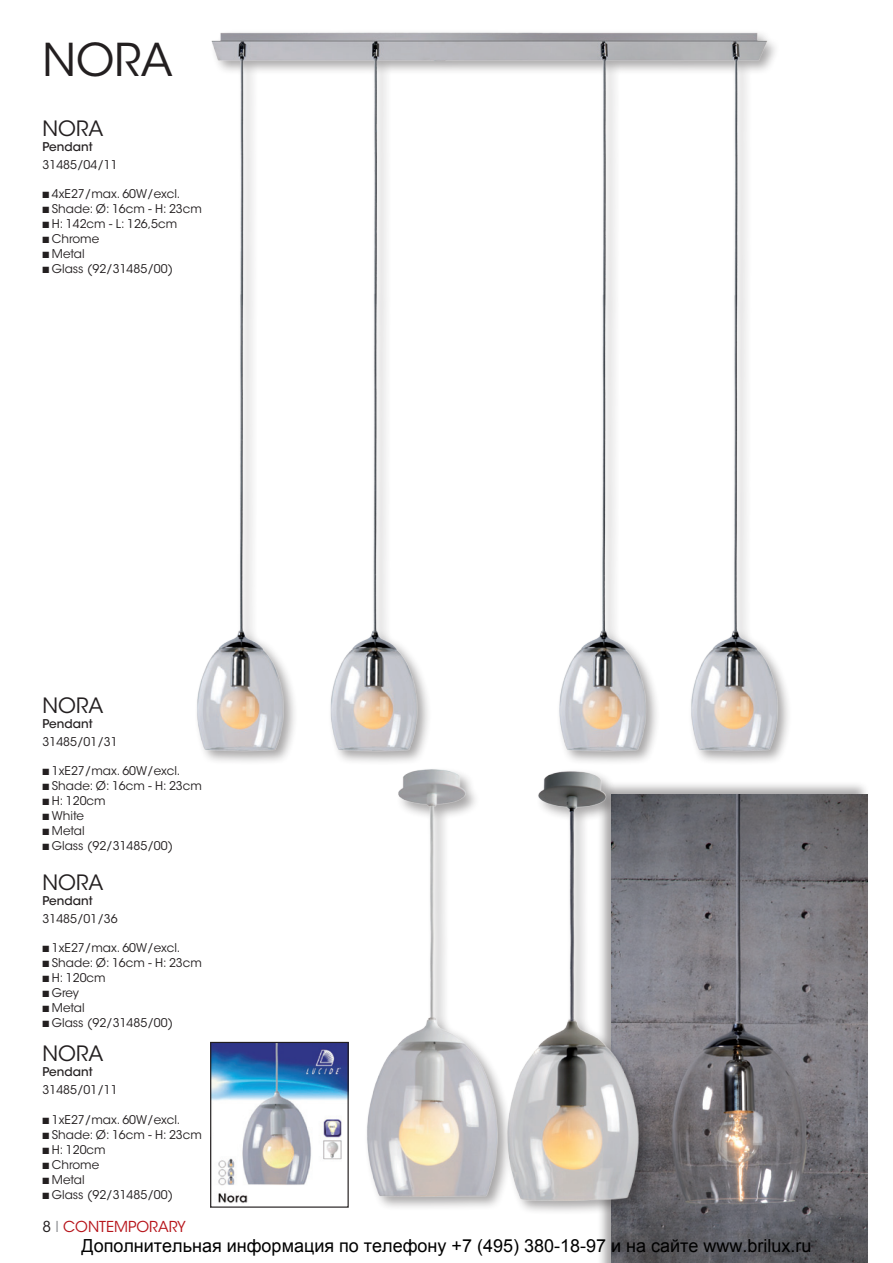
<style>
.page{position:relative;width:893px;height:1263px;background:#fff}
.page>*{position:absolute;margin:0;border:0;box-sizing:border-box;transform-origin:0 0}
.t1{font:45px "ITC Avant Garde Std";color:#231f20}
.t2{font:21px "ITC Avant Garde Std";color:#231f20}
.t3{font:18px "Arial";color:#000}
.t4{font:15px "ITC Avant Garde Std";color:#b7151b}
.t5{font:12px "ITC Avant Garde Std";color:#231f20}
.t6{font:500 12px "ITC Avant Garde Std";color:#231f20}
.s1{color:#231f20}
.s2{color:#939598}
</style>
<div class="page">
<img style="left:677px;top:795px;width:191px;height:468px">
<img style="left:539px;top:912px;width:138px;height:351px">
<img style="left:197px;top:32px;width:604px;height:880px">
<img style="left:349px;top:742px;width:190px;height:469px">
<img style="left:212px;top:1044px;width:135px;height:159px">
<div style="left:210px;top:1042px;width:139px;height:166px;border:1px solid #231f20"></div>
<h1 class="t1" style="left:43px;top:32px;width:132px">NORA</h1>
<h2 class="t2" style="left:43px;top:116px;width:62px">NORA</h2>
<p class="t6" style="left:43px;top:139px;width:52px">Pendant</p>
<p class="t5" style="left:43px;top:157px;width:77px">31485/04/11</p>
<p class="t5" style="left:43px;top:187px;width:139px">■ 4xE27/max. 60W/excl.</p>
<p class="t5" style="left:43px;top:202px;width:161px">■ Shade: Ø: 16cm - H: 23cm</p>
<p class="t5" style="left:43px;top:217px;width:136px">■ H: 142cm - L: 126,5cm</p>
<p class="t5" style="left:43px;top:232px;width:58px">■ Chrome</p>
<p class="t5" style="left:43px;top:247px;width:44px">■ Metal</p>
<p class="t5" style="left:43px;top:262px;width:132px">■ Glass (92/31485/00)</p>
<h2 class="t2" style="left:43px;top:692px;width:62px">NORA</h2>
<p class="t6" style="left:43px;top:716px;width:52px">Pendant</p>
<p class="t5" style="left:43px;top:734px;width:77px">31485/01/31</p>
<p class="t5" style="left:43px;top:763px;width:139px">■ 1xE27/max. 60W/excl.</p>
<p class="t5" style="left:43px;top:778px;width:161px">■ Shade: Ø: 16cm - H: 23cm</p>
<p class="t5" style="left:43px;top:793px;width:65px">■ H: 120cm</p>
<p class="t5" style="left:43px;top:808px;width:43px">■ White</p>
<p class="t5" style="left:43px;top:823px;width:44px">■ Metal</p>
<p class="t5" style="left:43px;top:838px;width:132px">■ Glass (92/31485/00)</p>
<h2 class="t2" style="left:43px;top:869px;width:62px">NORA</h2>
<p class="t6" style="left:43px;top:893px;width:52px">Pendant</p>
<p class="t5" style="left:43px;top:911px;width:77px">31485/01/36</p>
<p class="t5" style="left:43px;top:940px;width:139px">■ 1xE27/max. 60W/excl.</p>
<p class="t5" style="left:43px;top:955px;width:161px">■ Shade: Ø: 16cm - H: 23cm</p>
<p class="t5" style="left:43px;top:970px;width:65px">■ H: 120cm</p>
<p class="t5" style="left:43px;top:985px;width:38px">■ Grey</p>
<p class="t5" style="left:43px;top:1000px;width:44px">■ Metal</p>
<p class="t5" style="left:43px;top:1015px;width:132px">■ Glass (92/31485/00)</p>
<h2 class="t2" style="left:43px;top:1041px;width:62px">NORA</h2>
<p class="t6" style="left:43px;top:1064px;width:52px">Pendant</p>
<p class="t5" style="left:43px;top:1082px;width:77px">31485/01/11</p>
<p class="t5" style="left:43px;top:1112px;width:139px">■ 1xE27/max. 60W/excl.</p>
<p class="t5" style="left:43px;top:1127px;width:161px">■ Shade: Ø: 16cm - H: 23cm</p>
<p class="t5" style="left:43px;top:1142px;width:65px">■ H: 120cm</p>
<p class="t5" style="left:43px;top:1157px;width:58px">■ Chrome</p>
<p class="t5" style="left:43px;top:1172px;width:44px">■ Metal</p>
<p class="t5" style="left:43px;top:1187px;width:132px">■ Glass (92/31485/00)</p>
<p class="t4" style="left:43px;top:1217px;width:145px"><span class="s1">8</span> <span class="s2">I</span> CONTEMPORARY</p>
<h3 class="t3" style="left:82px;top:1233px;width:731px">Дополнительная информация по телефону +7 (495) 380-18-97 и на сайте www.brilux.ru</h3>
</div>
